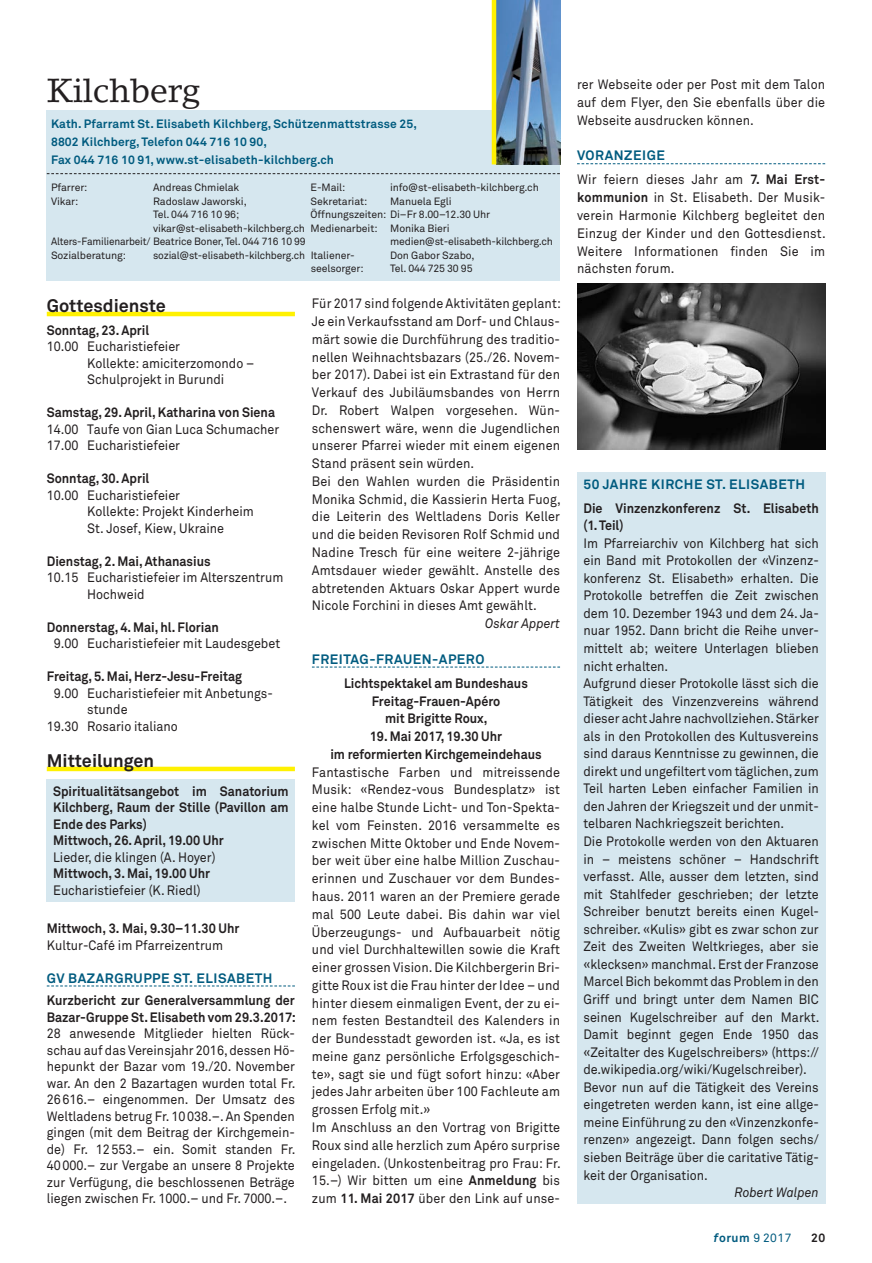
<style>
.page{position:relative;width:872px;height:1263px;background:#fff}
.page>*{position:absolute;margin:0;border:0;box-sizing:border-box;transform-origin:0 0}
.t1{font:33px "Lino Letter";letter-spacing:-.01em;color:#231f20}
.t2{font:700 18px "Akkurat Pro";color:#231f20}
.t3{font:13.5px/17.7px "Akkurat Pro";color:#231f20;scale:.93 1}
.t4{font:700 13.5px/16.5px "Akkurat Pro";color:#231f20;scale:.93 1}
.t5{font:700 13.5px "Akkurat Pro";letter-spacing:.04em;color:#005b7f}
.t6{font:italic 13.5px "Akkurat Pro";color:#231f20;scale:.93 1}
.t7{font:700 12px/18px "Akkurat Pro";letter-spacing:.01em;color:#005b7f}
.t8{font:12px "Akkurat Pro";color:#005b7f}
.t9{font:700 12px "Akkurat Pro";color:#231f20}
.t10{font:10.5px "Akkurat Pro";letter-spacing:-.01em;color:#231f20}
.t11{font:10.5px "Akkurat Pro";letter-spacing:-.01em;color:#231f20;scale:.95 1}
.s1{font-weight:700}
.s2{font-weight:700;color:#005b7f}
.s3{font-style:italic}
.s4{font-weight:700;font-style:italic}
</style>
<div class="page">
<hr style="left:47px;top:312px;width:248px;height:4px;background:#fff101">
<hr style="left:47px;top:767px;width:248px;height:4px;background:#fff101">
<svg style="left:312px;top:667px;width:248px;height:1px"></svg>
<svg style="left:577px;top:163px;width:248px;height:1px"></svg>
<div style="left:47px;top:111px;width:513px;height:170px;background:#d6e7ef"></div>
<img style="left:496px;top:0;width:64px;height:164px">
<hr style="left:492px;top:0;width:4px;height:164px;background:#fff101">
<svg style="left:47px;top:173px;width:513px;height:1px"></svg>
<svg style="left:47px;top:985px;width:248px;height:1px"></svg>
<div style="left:47px;top:779px;width:248px;height:122px;background:#d6e7ef"></div>
<img style="left:577px;top:284px;width:248px;height:165px">
<div style="left:577px;top:472px;width:248px;height:731px;background:#d6e7ef"></div>
<h1 class="t1" style="left:47px;top:70px;width:155px">Kilchberg</h1>
<p class="t7" style="left:51px;top:115px;width:367px">Kath. Pfarramt St. Elisabeth Kilchberg, Schützenmattstrasse 25,<br>8802 Kilchberg, Telefon 044 716 10 90,<br>Fax 044 716 10 91, www.st-elisabeth-kilchberg.ch</p>
<p class="t10" style="left:51px;top:181px;width:38px">Pfarrer:</p>
<p class="t10" style="left:153px;top:181px;width:88px">Andreas Chmielak</p>
<p class="t10" style="left:51px;top:195px;width:29px">Vikar:</p>
<p class="t10" style="left:153px;top:195px;width:95px">Radoslaw Jaworski,</p>
<p class="t10" style="left:153px;top:208px;width:88px">Tel. 044 716 10 96;</p>
<p class="t10" style="left:153px;top:222px;width:153px">vikar@st-elisabeth-kilchberg.ch</p>
<p class="t11" style="left:51px;top:235px;width:269px">Alters-Familienarbeit/ Beatrice Boner, Tel. 044 716 10 99</p>
<p class="t10" style="left:51px;top:249px;width:76px">Sozialberatung:</p>
<p class="t10" style="left:153px;top:249px;width:153px">sozial@st-elisabeth-kilchberg.ch</p>
<p class="t10" style="left:311px;top:181px;width:36px">E-Mail:</p>
<p class="t10" style="left:390px;top:181px;width:150px">info@st-elisabeth-kilchberg.ch</p>
<p class="t10" style="left:311px;top:195px;width:58px">Sekretariat:</p>
<p class="t10" style="left:390px;top:195px;width:63px">Manuela Egli</p>
<p class="t10" style="left:311px;top:208px;width:181px">Öffnungszeiten: Di–Fr 8.00–12.30 Uhr</p>
<p class="t10" style="left:311px;top:222px;width:140px">Medienarbeit: Monika Bieri</p>
<p class="t10" style="left:390px;top:235px;width:164px">medien@st-elisabeth-kilchberg.ch</p>
<p class="t10" style="left:311px;top:249px;width:46px">Italiener-</p>
<p class="t10" style="left:390px;top:249px;width:86px">Don Gabor Szabo,</p>
<p class="t10" style="left:311px;top:262px;width:54px">seelsorger:</p>
<p class="t10" style="left:390px;top:262px;width:84px">Tel. 044 725 30 95</p>
<h2 class="t2" style="left:47px;top:294px;width:121px">Gottesdienste</h2>
<p class="t4" style="left:47px;top:322px;width:112px">Sonntag, 23. April</p>
<p class="t3" style="left:87px;top:339px;width:181px;line-height:16.5px;text-indent:-40px">10.00 Eucharistiefeier<br>Kollekte: amiciterzomondo –<br>Schulprojekt in Burundi</p>
<p class="t4" style="left:47px;top:404px;width:247px">Samstag, 29. April, Katharina von Siena</p>
<p class="t3" style="left:47px;top:421px;width:251px;line-height:16.5px">14.00 Taufe von Gian Luca Schumacher<br>17.00 Eucharistiefeier</p>
<p class="t4" style="left:47px;top:470px;width:112px">Sonntag, 30. April</p>
<p class="t3" style="left:87px;top:487px;width:181px;line-height:16.5px;text-indent:-40px">10.00 Eucharistiefeier<br>Kollekte: Projekt Kinderheim<br>St. Josef, Kiew, Ukraine</p>
<p class="t4" style="left:47px;top:553px;width:178px">Dienstag, 2. Mai, Athanasius</p>
<p class="t3" style="left:87px;top:570px;width:212px;line-height:16.5px;text-indent:-40px">10.15 Eucharistiefeier im Alterszentrum<br>Hochweid</p>
<p class="t4" style="left:47px;top:619px;width:187px">Donnerstag, 4. Mai, hl. Florian</p>
<p class="t3" style="left:54px;top:635px;width:245px">9.00 Eucharistiefeier mit Laudesgebet</p>
<p class="t4" style="left:47px;top:668px;width:211px">Freitag, 5. Mai, Herz-Jesu-Freitag</p>
<p class="t3" style="left:54px;top:684px;width:237px">9.00 Eucharistiefeier mit Anbetungs-</p>
<p class="t3" style="left:87px;top:701px;width:45px">stunde</p>
<p class="t3" style="left:47px;top:717px;width:143px">19.30 Rosario italiano</p>
<h2 class="t2" style="left:47px;top:749px;width:109px">Mitteilungen</h2>
<p class="t4" style="left:53px;top:783px;width:255px">Spiritualitätsangebot im Sanatorium<br>Kilchberg, Raum der Stille (Pavillon am<br>Ende des Parks)<br>Mittwoch, 26. April, 19.00 Uhr</p>
<p class="t3" style="left:53px;top:849px;width:176px">Lieder, die klingen (A. Hoyer)</p>
<p class="t4" style="left:53px;top:865px;width:170px">Mittwoch, 3. Mai, 19.00 Uhr</p>
<p class="t3" style="left:53px;top:882px;width:160px">Eucharistiefeier (K. Riedl)</p>
<p class="t4" style="left:47px;top:920px;width:209px">Mittwoch, 3. Mai, 9.30–11.30 Uhr</p>
<p class="t3" style="left:47px;top:936px;width:191px">Kultur-Café im Pfarreizentrum</p>
<p class="t5" style="left:47px;top:969px;width:227px">GV BAZARGRUPPE ST. ELISABETH</p>
<p class="t4" style="left:47px;top:992px;width:269px">Kurzbericht zur Generalversammlung der<br>Bazar-Gruppe St. Elisabeth vom 29.3.2017:</p>
<p class="t3" style="left:47px;top:1026px;width:269px;line-height:16.5px;text-align:justify">28 anwesende Mitglieder hielten Rück&shy;schau auf das Vereinsjahr 2016, dessen Hö&shy;hepunkt der Bazar vom 19./20. November war. An den 2 Bazartagen wurden total Fr.<br>26616.– eingenommen. Der Umsatz des Weltladens betrug Fr. 10038.–. An Spenden gingen (mit dem Beitrag der Kirchgemein&shy;de) Fr. 12553.– ein. Somit standen Fr.<br>40000.– zur Vergabe an unsere 8 Projekte zur Verfügung, die beschlossenen Beträge liegen zwischen Fr. 1000.– und Fr. 7000.–.</p>
<p class="t3" style="left:312px;top:295px;width:269px">Für 2017 sind folgende Aktivitäten geplant:<br>Je ein Verkaufsstand am Dorf- und Chlaus&shy;märt sowie die Durchführung des traditio&shy;nellen Weihnachtsbazars (25./26. Novem&shy;ber 2017). Dabei ist ein Extrastand für den Verkauf des Jubiläumsbandes von Herrn Dr. Robert Walpen vorgesehen. Wün&shy;schenswert wäre, wenn die Jugendlichen unserer Pfarrei wieder mit einem eigenen Stand präsent sein würden.<br>Bei den Wahlen wurden die Präsidentin Monika Schmid, die Kassierin Herta Fuog, die Leiterin des Weltladens Doris Keller und die beiden Revisoren Rolf Schmid und Nadine Tresch für eine weitere 2-jährige Amtsdauer wieder gewählt. Anstelle des abtretenden Aktuars Oskar Appert wurde Nicole Forchini in dieses Amt gewählt.</p>
<p class="t6" style="left:485px;top:615px;width:82px">Oskar Appert</p>
<p class="t5" style="left:312px;top:650px;width:174px">FREITAG-FRAUEN-APERO</p>
<p class="t4" style="left:344px;top:674px;width:199px;line-height:17.7px;text-align:center">Lichtspektakel am Bundeshaus<br>Freitag-Frauen-Apéro<br>mit Brigitte Roux,</p>
<p class="t4" style="left:330px;top:728px;width:229px;line-height:17.7px;text-align:center">19. Mai 2017, 19.30 Uhr<br>im reformierten Kirchgemeindehaus</p>
<p class="t3" style="left:312px;top:763px;width:269px">Fantastische Farben und mitreissende Musik: «Rendez-vous Bundesplatz» ist eine halbe Stunde Licht- und Ton-Spekta&shy;kel vom Feinsten. 2016 versammelte es zwischen Mitte Oktober und Ende Novem&shy;ber weit über eine halbe Million Zuschau&shy;erinnen und Zuschauer vor dem Bundes&shy;haus. 2011 waren an der Premiere gerade mal 500 Leute dabei. Bis dahin war viel Überzeugungs- und Aufbauarbeit nötig und viel Durchhaltewillen sowie die Kraft einer grossen Vision. Die Kilchbergerin Bri&shy;gitte Roux ist die Frau hinter der Idee – und hinter diesem einmaligen Event, der zu ei&shy;nem festen Bestandteil des Kalenders in der Bundesstadt geworden ist. «Ja, es ist meine ganz persönliche Erfolgsgeschich&shy;te», sagt sie und fügt sofort hinzu: «Aber jedes Jahr arbeiten über 100 Fachleute am grossen Erfolg mit.»<br>Im Anschluss an den Vortrag von Brigitte Roux sind alle herzlich zum Apéro surprise eingeladen. (Unkostenbeitrag pro Frau: Fr.<br>15.–) Wir bitten um eine <span class="s1">Anmeldung</span> bis zum <span class="s1">11. Mai 2017</span> über den Link auf unse-</p>
<p class="t3" style="left:577px;top:76px;width:268px;text-align:justify">rer Webseite oder per Post mit dem Talon auf dem Flyer, den Sie ebenfalls über die Webseite ausdrucken können.</p>
<p class="t3" style="left:577px;top:144px;width:267px;line-height:24.2px"><span class="s2">VORANZEIGE<br></span>Wir feiern dieses Jahr am <span class="s1">7. Mai Erst-</span></p>
<p class="t3" style="left:577px;top:189px;width:269px;text-align:justify"><span class="s1">kommunion</span> in St. Elisabeth. Der Musik&shy;verein Harmonie Kilchberg begleitet den Einzug der Kinder und den Gottesdienst.<br>Weitere Informationen finden Sie im nächsten <span class="s3">f</span>orum.</p>
<p class="t5" style="left:583px;top:475px;width:223px">50 JAHRE KIRCHE ST. ELISABETH</p>
<p class="t4" style="left:583px;top:499px;width:254px;line-height:17.5px">Die Vinzenzkonferenz St. Elisabeth (1. Teil)</p>
<p class="t3" style="left:583px;top:534px;width:255px">Im Pfarreiarchiv von Kilchberg hat sich ein Band mit Protokollen der «Vinzenz&shy;konferenz St. Elisabeth» erhalten. Die Protokolle betreffen die Zeit zwischen dem 10. Dezember 1943 und dem 24. Ja&shy;nuar 1952. Dann bricht die Reihe unver&shy;mittelt ab; weitere Unterlagen blieben nicht erhalten.<br>Aufgrund dieser Protokolle lässt sich die Tätigkeit des Vinzenzvereins während dieser acht Jahre nachvollziehen. Stärker als in den Protokollen des Kultusvereins sind daraus Kenntnisse zu gewinnen, die direkt und ungefiltert vom täglichen, zum Teil harten Leben einfacher Familien in den Jahren der Kriegszeit und der unmit&shy;telbaren Nachkriegszeit berichten.<br>Die Protokolle werden von den Aktuaren in – meistens schöner – Handschrift verfasst. Alle, ausser dem letzten, sind mit Stahlfeder geschrieben; der letzte Schreiber benutzt bereits einen Kugel&shy;schreiber. «Kulis» gibt es zwar schon zur Zeit des Zweiten Weltkrieges, aber sie «klecksen» manchmal. Erst der Franzose Marcel Bich bekommt das Problem in den Griff und bringt unter dem Namen BIC seinen Kugelschreiber auf den Markt.<br>Damit beginnt gegen Ende 1950 das «Zeitalter des Kugelschreibers» (https:// de.wikipedia.org/wiki/Kugelschreiber).<br>Bevor nun auf die Tätigkeit des Vereins eingetreten werden kann, ist eine allge&shy;meine Einführung zu den «Vinzenzkonfe&shy;renzen» angezeigt. Dann folgen sechs/ sieben Beiträge über die caritative Tätig&shy;keit der Organisation.</p>
<p class="t6" style="left:734px;top:1184px;width:92px">Robert Walpen</p>
<p class="t8" style="left:714px;top:1231px;width:79px"><span class="s4">f</span><span class="s1">orum</span> 9 2017</p>
<p class="t9" style="left:811px;top:1231px;width:16px">20</p>
</div>
